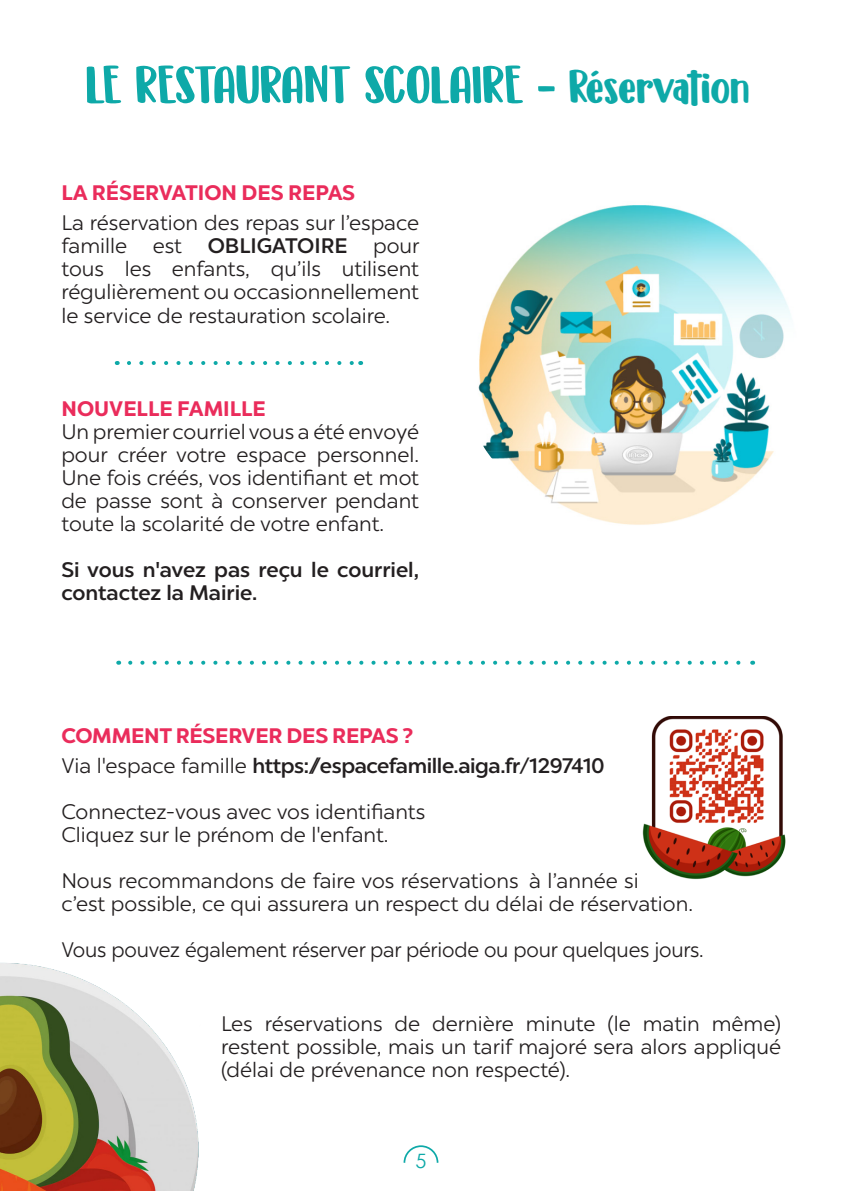
<style>
.page{position:relative;width:842px;height:1191px;background:#fff}
.page>*{position:absolute;margin:0;border:0;box-sizing:border-box;transform-origin:0 0}
.t1{font:54px "DK Millefeuille";color:#0ea9a8}
.t2{font:300 21px/23px "Chronica Pro";color:#231f20;text-align:justify}
.t3{font:500 21px/23px "Chronica Pro";letter-spacing:-.01em;color:#231f20}
.t4{font:700 21px "Chronica Pro";letter-spacing:-.01em;color:#ea2c5b}
.t5{font:19.8px "Century Gothic";color:#0ea9a8}
.s1{font-size:48px}
.s2{font-weight:500}
.s3{font-weight:300}
</style>
<div class="page">
<img style="left:0;top:962px;width:199px;height:229px">
<img style="left:478px;top:205px;width:313px;height:320px">
<svg style="left:129px;top:361px;width:225px;height:4px"></svg>
<svg style="left:130px;top:660px;width:611px;height:4px"></svg>
<img style="left:642px;top:716px;width:144px;height:163px">
<svg style="left:403px;top:1145px;width:36px;height:18px"></svg>
<p class="t1" style="left:86px;top:55px;width:665px">LE RESTAURANT SCOLAIRE - <span class="s1">Réservation</span></p>
<p class="t4" style="left:61px;top:176px;width:295px">LA RÉSERVATION DES REPAS</p>
<p class="t2" style="left:61px;top:210px;width:360px">La réservation des repas sur l’espace famille est <span class="s2">OBLIGATOIRE</span> pour tous les enfants, qu’ils utilisent régulièrement ou occasionnellement le service de restauration scolaire.</p>
<p class="t4" style="left:61px;top:392px;width:206px">NOUVELLE FAMILLE</p>
<p class="t2" style="left:61px;top:419px;width:359px">Un premier courriel vous a été envoyé pour créer votre espace personnel.<br>Une fois créés, vos identifiant et mot de passe sont à conserver pendant toute la scolarité de votre enfant.</p>
<p class="t3" style="left:61px;top:557px;width:359px">Si vous n'avez pas reçu le courriel, contactez la Mairie.</p>
<p class="t4" style="left:61px;top:719px;width:353px">COMMENT RÉSERVER DES REPAS ?</p>
<p class="t3" style="left:61px;top:753px;width:545px"><span class="s3">Via l'espace famille</span> https://espacefamille.aiga.fr/1297410</p>
<p class="t2" style="left:61px;top:799px;width:365px">Connectez-vous avec vos identifiants</p>
<p class="t2" style="left:61px;top:822px;width:329px">Cliquez sur le prénom de l'enfant.</p>
<p class="t2" style="left:61px;top:868px;width:633px">Nous recommandons de faire vos réservations à l’année si<br>c’est possible, ce qui assurera un respect du délai de réservation.</p>
<p class="t2" style="left:61px;top:937px;width:644px">Vous pouvez également réserver par période ou pour quelques jours.</p>
<p class="t2" style="left:221px;top:1011px;width:561px">Les réservations de dernière minute (le matin même) restent possible, mais un tarif majoré sera alors appliqué (délai de prévenance non respecté).</p>
<p class="t5" style="left:415px;top:1146px;width:12px">5</p>
</div>
